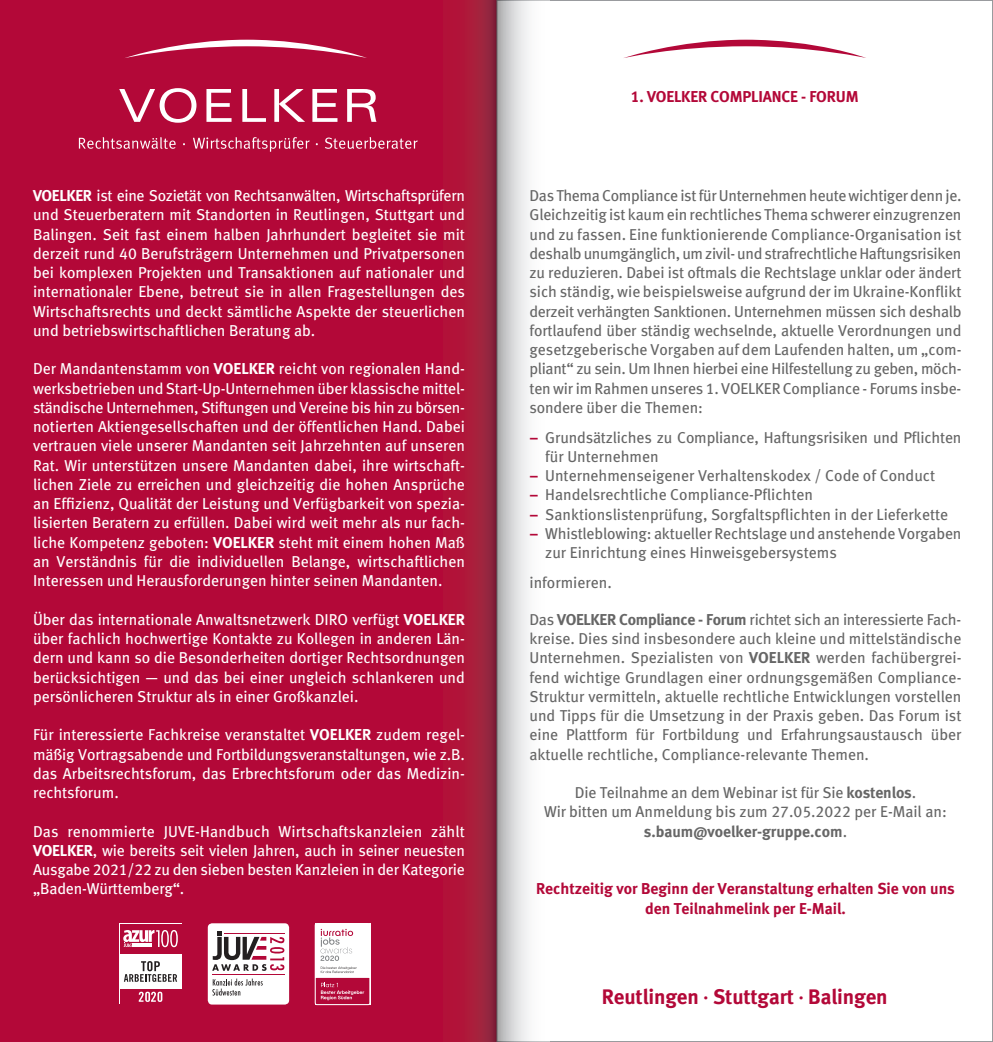
<style>
.page{position:relative;width:993px;height:1042px;background:#fff}
.page>*{position:absolute;margin:0;border:0;box-sizing:border-box;transform-origin:0 0}
.t1{font:700 21px "Voelker Meta LF";letter-spacing:-.005em;color:#b30838}
.t2{font:15.75px/19.2px "Voelker Meta LF";color:#fff;text-align:justify}
.t3{font:15.75px/19.2px "Voelker Meta LF";letter-spacing:-.01em;color:#666}
.t4{font:700 15.75px/19.2px "Voelker Meta LF";color:#b30838;text-align:center}
.t5{font:15.75px "Voelker Meta LF";letter-spacing:-.02em;color:#fff}
.s1{font-weight:700}
.s2{font-weight:700;color:#b30838}
</style>
<div class="page">
<div style="left:0;top:0;width:496px;height:1042px;background:#b30838"></div>
<svg style="left:457px;top:0;width:92px;height:1042px"></svg>
<svg style="left:624px;top:40px;width:242px;height:18px"></svg>
<svg style="left:119px;top:88px;width:77px;height:35px"></svg>
<svg style="left:206px;top:89px;width:25px;height:33px"></svg>
<svg style="left:242px;top:89px;width:24px;height:33px"></svg>
<svg style="left:274px;top:89px;width:31px;height:33px"></svg>
<svg style="left:312px;top:89px;width:25px;height:33px"></svg>
<svg style="left:347px;top:89px;width:29px;height:33px"></svg>
<svg style="left:125px;top:40px;width:242px;height:18px"></svg>
<svg style="left:79px;top:137px;width:96px;height:12px"></svg>
<svg style="left:325px;top:137px;width:92px;height:12px"></svg>
<svg style="left:193px;top:137px;width:116px;height:15px"></svg>
<div style="left:208px;top:923px;width:81px;height:81px;background:#fff;border-radius:4px"></div>
<hr style="left:212px;top:973px;width:72px;height:1px;background:#b30838">
<svg style="left:212px;top:931px;width:72px;height:40px"></svg>
<svg style="left:212px;top:978px;width:51px;height:17px"></svg>
<div style="left:119px;top:923px;width:63px;height:81px;background:#fff"></div>
<div style="left:120px;top:989px;width:61px;height:15px;background:#b30838"></div>
<svg style="left:139px;top:991px;width:17px;height:11px"></svg>
<svg style="left:157px;top:991px;width:5px;height:11px"></svg>
<div style="left:120px;top:924px;width:61px;height:29px;background:#b30838"></div>
<svg style="left:124px;top:961px;width:53px;height:21px"></svg>
<svg style="left:123px;top:930px;width:55px;height:17px"></svg>
<svg style="left:315px;top:923px;width:55px;height:82px"></svg>
<p class="t2" style="left:33px;top:186px;width:433px"><span class="s1">VOELKER</span> ist eine Sozietät von Rechtsanwälten, Wirtschaftsprüfern und Steuerberatern mit Standorten in Reutlingen, Stuttgart und Balingen. Seit fast einem halben Jahrhundert begleitet sie mit derzeit rund 40 Berufsträgern Unternehmen und Privatpersonen bei komplexen Projekten und Transaktionen auf nationaler und internationaler Ebene, betreut sie in allen Fragestellungen des Wirtschaftsrechts und deckt sämtliche Aspekte der steuerlichen und betriebswirtschaftlichen Beratung ab.</p>
<p class="t2" style="left:33px;top:359px;width:433px">Der Mandantenstamm von <span class="s1">VOELKER</span> reicht von regionalen Hand&shy;werksbetrieben und Start-Up-Unternehmen über klassische mittel-</p>
<p class="t5" style="left:33px;top:398px;width:433px">ständische Unternehmen, Stiftungen und Vereine bis hin zu börsen-</p>
<p class="t2" style="left:33px;top:417px;width:433px">notierten Aktiengesellschaften und der öffentlichen Hand. Dabei vertrauen viele unserer Mandanten seit Jahrzehnten auf unseren Rat. Wir unterstützen unsere Mandanten dabei, ihre wirtschaft&shy;lichen Ziele zu erreichen und gleichzeitig die hohen Ansprüche an Effizienz, Qualität der Leistung und Verfügbarkeit von spezia&shy;lisierten Beratern zu erfüllen. Dabei wird weit mehr als nur fach&shy;liche Kompetenz geboten: <span class="s1">VOELKER</span> steht mit einem hohen Maß an Verständnis für die individuellen Belange, wirtschaftlichen Interessen und Herausforderungen hinter seinen Mandanten.</p>
<p class="t2" style="left:33px;top:609px;width:433px">Über das internationale Anwaltsnetzwerk DIRO verfügt <span class="s1">VOELKER </span>über fachlich hochwertige Kontakte zu Kollegen in anderen Län&shy;dern und kann so die Besonderheiten dortiger Rechtsordnungen berücksichtigen — und das bei einer ungleich schlankeren und persönlicheren Struktur als in einer Großkanzlei.</p>
<p class="t2" style="left:33px;top:725px;width:433px">Für interessierte Fachkreise veranstaltet <span class="s1">VOELKER</span> zudem regel&shy;mäßig Vortragsabende und Fortbildungsveranstaltungen, wie z.B. das Arbeitsrechtsforum, das Erbrechtsforum oder das Medizin&shy;rechtsforum.</p>
<p class="t2" style="left:33px;top:821px;width:433px">Das renommierte JUVE-Handbuch Wirtschaftskanzleien zählt</p>
<p class="t2" style="left:33px;top:840px;width:433px"><span class="s1">VOELKER</span>, wie bereits seit vielen Jahren, auch in seiner neuesten Ausgabe 2021/22 zu den sieben besten Kanzleien in der Kategorie „Baden-Württemberg“.</p>
<p class="t4" style="left:630px;top:87px;width:229px">1. VOELKER COMPLIANCE - FORUM</p>
<p class="t3" style="left:529px;top:186px;width:433px">Das Thema Compliance ist für Unternehmen heute wichtiger denn je.<br>Gleichzeitig ist kaum ein rechtliches Thema schwerer einzugrenzen</p>
<p class="t3" style="left:529px;top:224px;width:433px">und zu fassen. Eine funktionierende Compliance-Organisation ist</p>
<p class="t3" style="left:529px;top:244px;width:433px">deshalb unumgänglich, um zivil- und strafrechtliche Haftungsrisiken</p>
<p class="t3" style="left:529px;top:263px;width:433px">zu reduzieren. Dabei ist oftmals die Rechtslage unklar oder ändert</p>
<p class="t3" style="left:529px;top:282px;width:433px">sich ständig, wie beispielsweise aufgrund der im Ukraine-Konflikt</p>
<p class="t3" style="left:529px;top:301px;width:433px">derzeit verhängten Sanktionen. Unternehmen müssen sich deshalb fortlaufend über ständig wechselnde, aktuelle Verordnungen und</p>
<p class="t3" style="left:529px;top:340px;width:433px">gesetzgeberische Vorgaben auf dem Laufenden halten, um „com-</p>
<p class="t3" style="left:529px;top:359px;width:433px">pliant“ zu sein. Um Ihnen hierbei eine Hilfestellung zu geben, möch-</p>
<p class="t3" style="left:529px;top:378px;width:433px">ten wir im Rahmen unseres 1. VOELKER Compliance - Forums insbe-</p>
<p class="t3" style="left:529px;top:398px;width:175px">sondere über die Themen:</p>
<p class="t3" style="left:529px;top:427px;width:433px"><span class="s2">–</span> Grundsätzliches zu Compliance, Haftungsrisiken und Pflichten</p>
<p class="t3" style="left:545px;top:447px;width:115px">für Unternehmen</p>
<p class="t3" style="left:529px;top:466px;width:407px"><span class="s2">–</span> Unternehmenseigener Verhaltenskodex / Code of Conduct</p>
<p class="t3" style="left:529px;top:485px;width:285px"><span class="s2">–</span> Handelsrechtliche Compliance-Pflichten</p>
<p class="t3" style="left:529px;top:504px;width:420px"><span class="s2">–</span> Sanktionslistenprüfung, Sorgfaltspflichten in der Lieferkette</p>
<p class="t3" style="left:529px;top:524px;width:433px"><span class="s2">–</span> Whistleblowing: aktueller Rechtslage und anstehende Vorgaben</p>
<p class="t3" style="left:545px;top:543px;width:293px">zur Einrichtung eines Hinweisgebersystems</p>
<p class="t3" style="left:529px;top:573px;width:84px">informieren.</p>
<p class="t3" style="left:529px;top:609px;width:433px">Das <span class="s1">VOELKER Compliance - Forum</span> richtet sich an interessierte Fach-</p>
<p class="t3" style="left:529px;top:629px;width:433px;text-align:justify">kreise. Dies sind insbesondere auch kleine und mittelständische Unternehmen. Spezialisten von <span class="s1">VOELKER</span> werden fachübergrei&shy;fend wichtige Grundlagen einer ordnungsgemäßen Compliance-Struktur vermitteln, aktuelle rechtliche Entwicklungen vorstellen und Tipps für die Umsetzung in der Praxis geben. Das Forum ist eine Plattform für Fortbildung und Erfahrungsaustausch über aktuelle rechtliche, Compliance-relevante Themen.</p>
<p class="t3" style="left:574px;top:783px;width:342px">Die Teilnahme an dem Webinar ist für Sie <span class="s1">kostenlos</span>.</p>
<p class="t3" style="left:544px;top:802px;width:404px;text-align:center">Wir bitten um Anmeldung bis zum 27.05.2022 per E-Mail an: <span class="s1">s.baum@voelker-gruppe.com</span>.</p>
<p class="t4" style="left:536px;top:879px;width:420px">Rechtzeitig vor Beginn der Veranstaltung erhalten Sie von uns den Teilnahmelink per E-Mail.</p>
<p class="t1" style="left:601px;top:984px;width:287px">Reutlingen <sup>•</sup> Stuttgart <sup>•</sup> Balingen</p>
</div>
